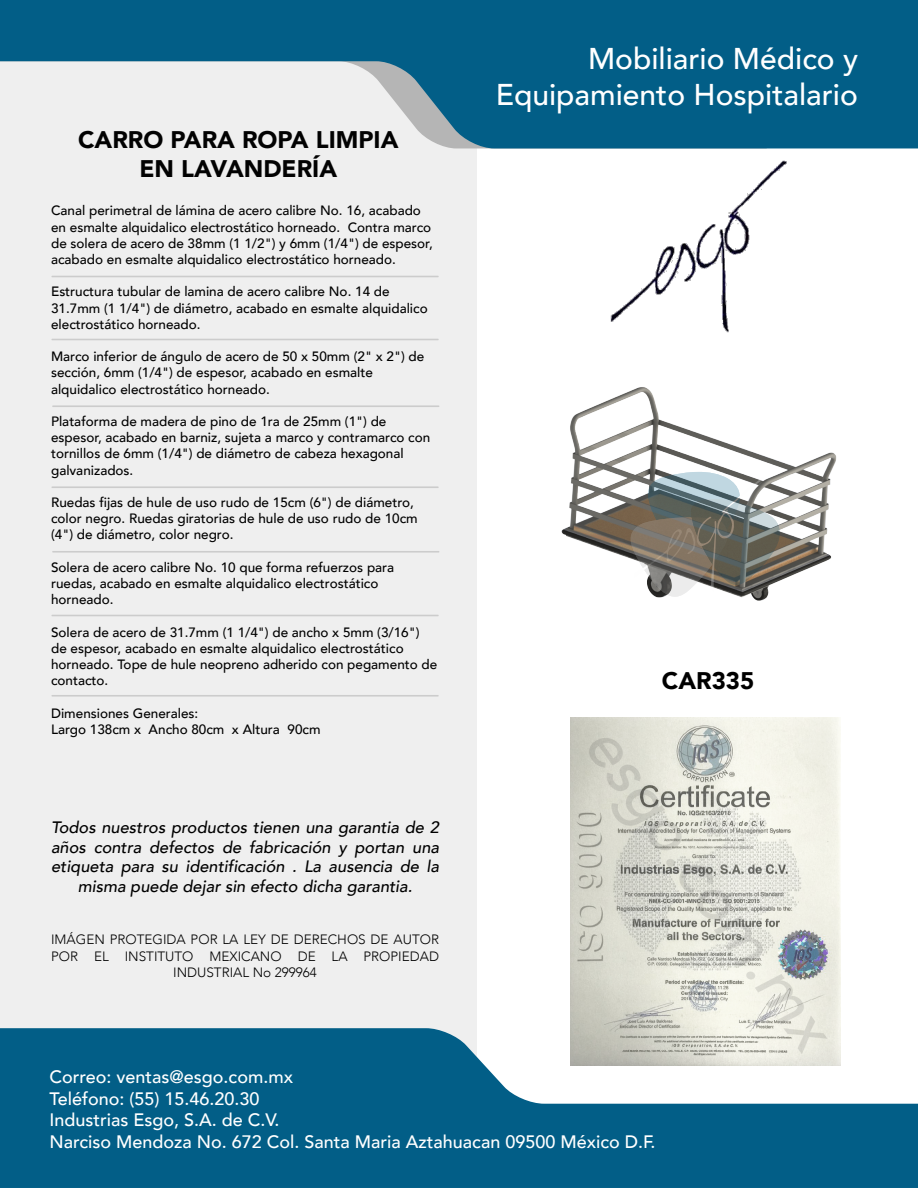
<style>
.page{position:relative;width:918px;height:1188px;background:#fff}
.page>*{position:absolute;margin:0;border:0;box-sizing:border-box;transform-origin:0 0}
.t1{font:500 30px/36px "Avenir";color:#fff;text-align:right}
.t2{font:900 24px/28.8px "Avenir";color:#020202;text-align:center}
.t3{font:900 24px "Avenir";color:#000}
.t4{font:500 18px/21.6px "Avenir";color:#fff}
.t5{font:italic 500 16.5px/19.8px "Avenir";color:#000;text-align:center}
.t6{font:500 13.5px/16.2px "Avenir";color:#000}
.t7{font:300 13.5px/16.2px "Avenir";color:#000;text-align:center}
</style>
<div class="page">
<img style="left:561px;top:387px;width:276px;height:214px">
<div style="left:0;top:148px;width:477px;height:880px;background:#efefef"></div>
<svg style="left:0;top:1028px;width:918px;height:160px;fill:#025e87"></svg>
<svg style="left:0;top:0;width:918px;height:148px;fill:#025e87"></svg>
<img style="left:610px;top:160px;width:177px;height:173px">
<svg style="left:631px;top:472px;width:149px;height:125px"></svg>
<img style="left:570px;top:718px;width:271px;height:347px">
<svg style="left:51px;top:276px;width:388px;height:1px"></svg>
<svg style="left:51px;top:339px;width:388px;height:1px"></svg>
<svg style="left:52px;top:405px;width:387px;height:2px"></svg>
<svg style="left:51px;top:486px;width:388px;height:2px"></svg>
<svg style="left:52px;top:551px;width:387px;height:2px"></svg>
<svg style="left:51px;top:615px;width:388px;height:1px"></svg>
<svg style="left:51px;top:695px;width:388px;height:2px"></svg>
<h2 class="t2" style="left:78px;top:124px;width:322px">CARRO PARA ROPA LIMPIA<br>EN LAVANDERÍA</h2>
<p class="t6" style="left:51px;top:202px;width:383px">Canal perimetral de lámina de acero calibre No. 16, acabado en esmalte alquidalico electrostático horneado. Contra marco de solera de acero de 38mm (1 1/2") y 6mm (1/4") de espesor, acabado en esmalte alquidalico electrostático horneado.</p>
<p class="t6" style="left:51px;top:283px;width:378px">Estructura tubular de lamina de acero calibre No. 14 de<br>31.7mm (1 1/4") de diámetro, acabado en esmalte alquidalico electrostático horneado.</p>
<p class="t6" style="left:51px;top:348px;width:375px">Marco inferior de ángulo de acero de 50 x 50mm (2" x 2") de sección, 6mm (1/4") de espesor, acabado en esmalte alquidalico electrostático horneado.</p>
<p class="t6" style="left:51px;top:412px;width:381px">Plataforma de madera de pino de 1ra de 25mm (1") de espesor, acabado en barniz, sujeta a marco y contramarco con tornillos de 6mm (1/4") de diámetro de cabeza hexagonal galvanizados.</p>
<p class="t6" style="left:51px;top:493px;width:368px">Ruedas fijas de hule de uso rudo de 15cm (6") de diámetro, color negro. Ruedas giratorias de hule de uso rudo de 10cm (4") de diámetro, color negro.</p>
<p class="t6" style="left:51px;top:558px;width:345px">Solera de acero calibre No. 10 que forma refuerzos para ruedas, acabado en esmalte alquidalico electrostático horneado.</p>
<p class="t6" style="left:51px;top:623px;width:388px">Solera de acero de 31.7mm (1 1/4") de ancho x 5mm (3/16") de espesor, acabado en esmalte alquidalico electrostático horneado. Tope de hule neopreno adherido con pegamento de contacto.</p>
<p class="t6" style="left:51px;top:704px;width:271px">Dimensiones Generales:<br>Largo 138cm x Ancho 80cm x Altura 90cm</p>
<p class="t5" style="left:51px;top:817px;width:389px">Todos nuestros productos tienen una garantia de 2 años contra defectos de fabricación y portan una etiqueta para su identificación . La ausencia de la misma puede dejar sin efecto dicha garantia.</p>
<p class="t7" style="left:51px;top:932px;width:390px">IMÁGEN PROTEGIDA POR LA LEY DE DERECHOS DE AUTOR<br>POR EL INSTITUTO MEXICANO DE LA PROPIEDAD<br>INDUSTRIAL No 299964</p>
<h1 class="t1" style="left:496px;top:38px;width:364px">Mobiliario Médico y<br>Equipamiento Hospitalario</h1>
<h2 class="t3" style="left:662px;top:660px;width:94px">CAR335</h2>
<h3 class="t4" style="left:49px;top:1065px;width:608px">Correo: ventas@esgo.com.mx<br>Teléfono: (55) 15.46.20.30<br>Industrias Esgo, S.A. de C.V.<br>Narciso Mendoza No. 672 Col. Santa Maria Aztahuacan 09500 México D.F.</h3>
</div>
